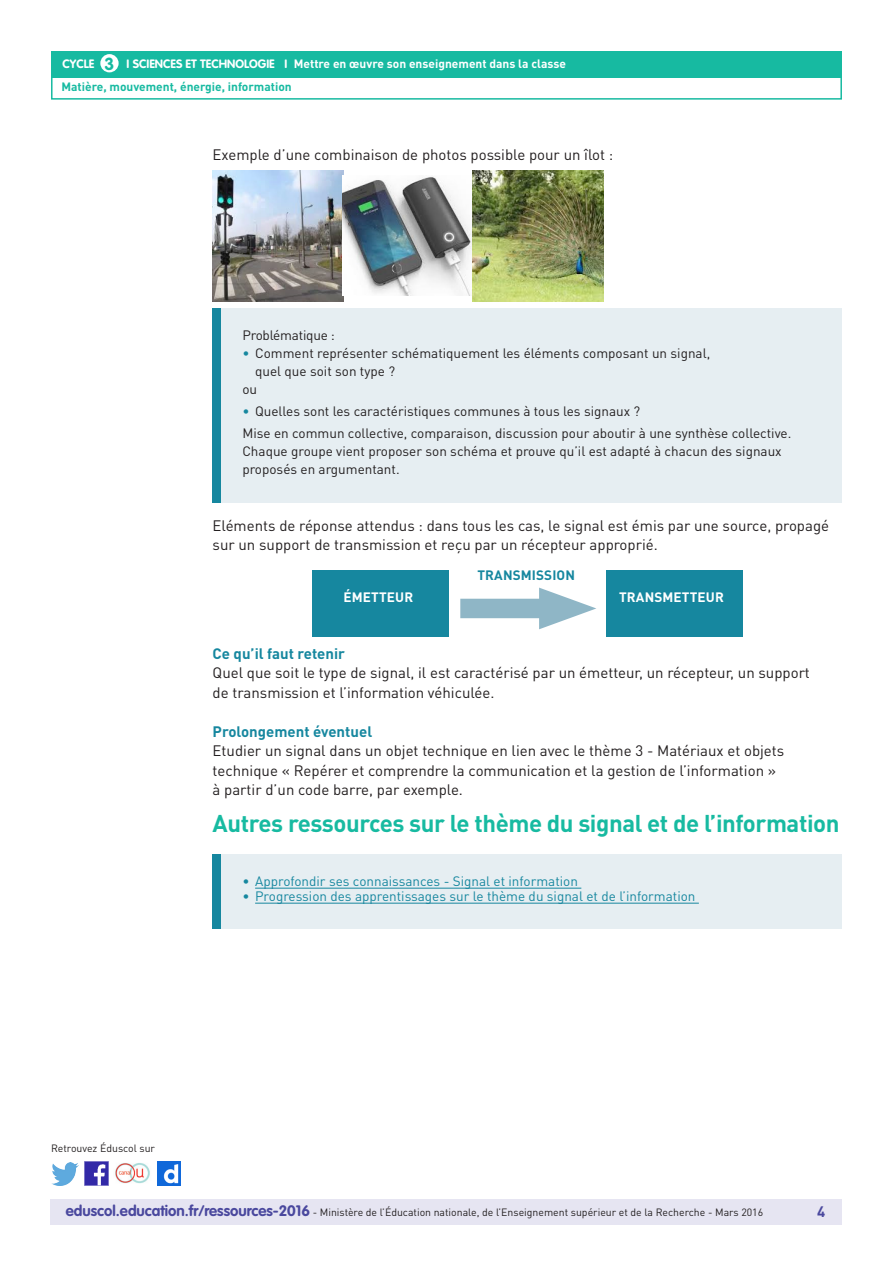
<style>
.page{position:relative;width:893px;height:1263px;background:#fff}
.page>*{position:absolute;margin:0;border:0;box-sizing:border-box;transform-origin:0 0}
._03_Titre_de_niveau{font:700 24px "DIN Pro";letter-spacing:-.02em;color:#17baa1}
.t1{font:700 17.25px "VAG Rounded Std";color:#17baa1}
._06_Texte_courant{font:15px/19.5px "DIN Pro";color:#231f20}
._05_Titre_de_niveau{font:700 15px "DIN Pro";color:#16879f}
.t2{font:700 15px "DIN Pro";color:#4a489e}
._15_texte_encadré{font:13.5px/18px "DIN Pro";color:#231f20}
._08_Liste_à_puces_ni{font:13.5px/18px "DIN Pro";color:#231f20}
._08_Liste_à_puces_ni-2{font:13.5px "DIN Pro";color:#16879f}
.Titre_têtière_tablea{font:700 13.5px "DIN Pro";letter-spacing:.01em;color:#fff}
.Titre_têtière_tablea-2{font:700 13.5px "DIN Pro";letter-spacing:.01em;color:#16879f}
.t3{font:700 12px "DIN Pro";color:#fff}
.t4{font:700 12px "DIN Pro";color:#17baa1}
.t5{font:700 12px "VAG Rounded Std";color:#fff}
.t6{font:10.5px "DIN Pro";color:#231f20}
.s1{color:#16879f}
.s2{font-family:"VAG Rounded Std";font-weight:700;font-size:15px;color:#4a489e}
</style>
<div class="page">
<div style="left:50px;top:1199px;width:791px;height:26px;background:#e6e5f2"></div>
<div style="left:51px;top:51px;width:791px;height:27px;background:#17baa1"></div>
<div style="left:100px;top:54px;width:19px;height:18px;background:#fff;border-radius:50%"></div>
<div style="left:51px;top:75px;width:791px;height:25px;border:2px solid #17baa1"></div>
<img style="left:85px;top:1162px;width:23px;height:23px">
<img style="left:51px;top:1163px;width:28px;height:22px">
<img style="left:158px;top:1162px;width:22px;height:23px">
<img style="left:115px;top:1163px;width:35px;height:21px">
<div style="left:213px;top:308px;width:629px;height:194px;background:#e6eef2"></div>
<div style="left:213px;top:308px;width:8px;height:194px;background:#16879f"></div>
<div style="left:213px;top:855px;width:629px;height:74px;background:#e6eef2"></div>
<hr style="left:255px;top:888px;width:326px;height:1px;background:#16879f">
<hr style="left:255px;top:903px;width:444px;height:1px;background:#16879f">
<div style="left:213px;top:855px;width:8px;height:74px;background:#16879f"></div>
<div style="left:312px;top:570px;width:136px;height:66px;background:#16879f"></div>
<div style="left:606px;top:570px;width:136px;height:66px;background:#16879f"></div>
<div style="left:460px;top:599px;width:102px;height:19px;background:#8fb6c6"></div>
<svg style="left:539px;top:588px;width:57px;height:41px"></svg>
<img style="left:213px;top:171px;width:130px;height:130px">
<img style="left:342px;top:176px;width:131px;height:120px">
<img style="left:473px;top:171px;width:130px;height:130px">
<p class="t1" style="left:105px;top:53px;width:11px">3</p>
<p class="t3" style="left:294px;top:55px;width:274px">Mettre en œuvre son enseignement dans la classe</p>
<p class="t4" style="left:61px;top:79px;width:232px">Matière, mouvement, énergie, information</p>
<p class="t5" style="left:63px;top:57px;width:33px">CYCLE</p>
<p class="t5" style="left:127px;top:57px;width:162px">I SCIENCES ET TECHNOLOGIE I</p>
<p class="_06_Texte_courant" style="left:213px;top:144px;width:402px">Exemple d’une combinaison de photos possible pour un îlot :</p>
<p class="_15_texte_encadré" style="left:242px;top:325px;width:94px">Problématique :</p>
<p class="_08_Liste_à_puces_ni" style="left:255px;top:343px;width:457px;text-indent:-13px"><span class="s1">•</span> Comment représenter schématiquement les éléments composant un signal, quel que soit son type ?</p>
<p class="_15_texte_encadré" style="left:242px;top:379px;width:16px">ou</p>
<p class="_08_Liste_à_puces_ni" style="left:242px;top:402px;width:399px"><span class="s1">•</span> Quelles sont les caractéristiques communes à tous les signaux ?</p>
<p class="_15_texte_encadré" style="left:242px;top:424px;width:550px">Mise en commun collective, comparaison, discussion pour aboutir à une synthèse collective.</p>
<p class="_15_texte_encadré" style="left:242px;top:442px;width:541px">Chaque groupe vient proposer son schéma et prouve qu’il est adapté à chacun des signaux proposés en argumentant.</p>
<p class="_06_Texte_courant" style="left:213px;top:515px;width:618px">Eléments de réponse attendus : dans tous les cas, le signal est émis par une source, propagé sur un support de transmission et reçu par un récepteur approprié.</p>
<p class="Titre_têtière_tablea" style="left:343px;top:588px;width:71px">ÉMETTEUR</p>
<p class="Titre_têtière_tablea-2" style="left:477px;top:566px;width:99px">TRANSMISSION</p>
<p class="Titre_têtière_tablea" style="left:619px;top:588px;width:106px">TRANSMETTEUR</p>
<p class="_05_Titre_de_niveau" style="left:213px;top:643px;width:134px">Ce qu’il faut retenir</p>
<p class="_06_Texte_courant" style="left:213px;top:662px;width:599px">Quel que soit le type de signal, il est caractérisé par un émetteur, un récepteur, un support de transmission et l’information véhiculée.</p>
<p class="_05_Titre_de_niveau" style="left:213px;top:721px;width:161px">Prolongement éventuel</p>
<p class="_06_Texte_courant" style="left:213px;top:740px;width:573px">Etudier un signal dans un objet technique en lien avec le thème 3 - Matériaux et objets technique « Repérer et comprendre la communication et la gestion de l’information » à partir d’un code barre, par exemple.</p>
<p class="_03_Titre_de_niveau" style="left:213px;top:807px;width:628px">Autres ressources sur le thème du signal et de l’information</p>
<p class="_08_Liste_à_puces_ni-2" style="left:242px;top:872px;width:337px">• Approfondir ses connaissances - Signal et information</p>
<p class="_08_Liste_à_puces_ni-2" style="left:242px;top:887px;width:455px">• Progression des apprentissages sur le thème du signal et de l’information</p>
<p class="t6" style="left:51px;top:1141px;width:106px">Retrouvez Éduscol sur</p>
<p class="t6" style="left:66px;top:1205px;width:699px"><span class="s2">eduscol.education.fr/ressources-2016</span> - Ministère de l’Éducation nationale, de l’Enseignement supérieur et de la Recherche - Mars 2016</p>
<p class="t2" style="left:817px;top:1201px;width:10px">4</p>
</div>
